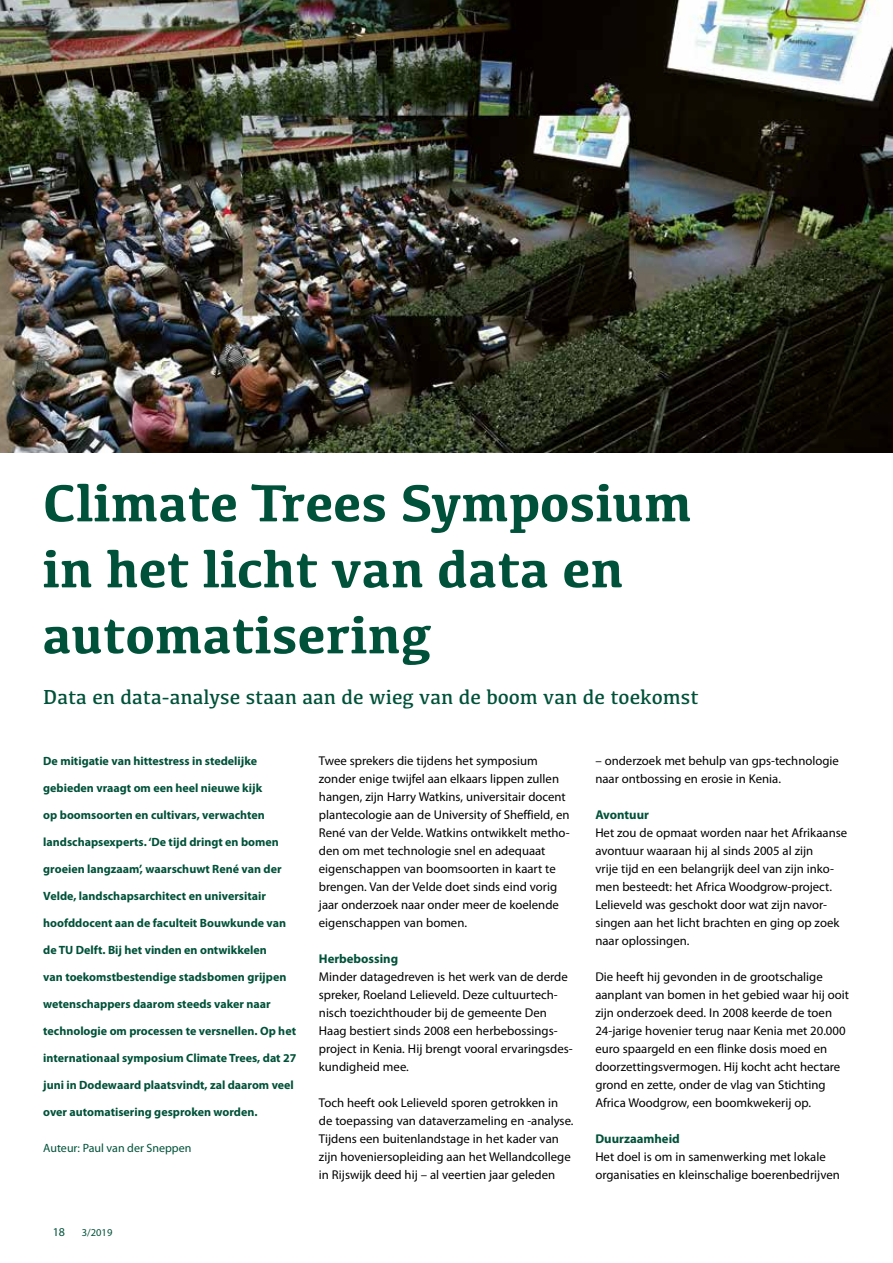
<style>
.page{position:relative;width:893px;height:1263px;background:#fff}
.page>*{position:absolute;margin:0;border:0;box-sizing:border-box;transform-origin:0 0}
.t1{font:700 54px/66px "Kefa";color:#005139}
.t2{font:21px "Kefa";color:#005139}
.t3{font:12.75px/18px "Myriad Pro";color:#000}
.t4{font:700 12.75px "Myriad Pro";color:#005139}
.t5{font:700 12px "Myriad Pro";color:#005139}
.t6{font:12px "Myriad Pro";color:#005139}
.t7{font:10.5px "Myriad Pro";color:#005139}
</style>
<div class="page">
<img style="left:0;top:0;width:893px;height:452px">
<h1 class="t1" style="left:43px;top:467px;width:651px">Climate Trees Symposium in het licht van data en automatisering</h1>
<h2 class="t2" style="left:43px;top:684px;width:657px">Data en data-analyse staan aan de wieg van de boom van de toekomst</h2>
<p class="t5" style="left:43px;top:753px;width:215px">De mitigatie van hittestress in stedelijke</p>
<p class="t5" style="left:43px;top:780px;width:220px">gebieden vraagt om een heel nieuwe kijk</p>
<p class="t5" style="left:43px;top:807px;width:223px">op boomsoorten en cultivars, verwachten</p>
<p class="t5" style="left:43px;top:834px;width:237px">landschapsexperts. ‘De tijd dringt en bomen</p>
<p class="t5" style="left:43px;top:861px;width:240px">groeien langzaam’, waarschuwt René van der</p>
<p class="t5" style="left:43px;top:888px;width:224px">Velde, landschapsarchitect en universitair</p>
<p class="t5" style="left:43px;top:915px;width:244px">hoofddocent aan de faculteit Bouwkunde van</p>
<p class="t5" style="left:43px;top:942px;width:225px">de TU Delft. Bij het vinden en ontwikkelen</p>
<p class="t5" style="left:43px;top:969px;width:245px">van toekomstbestendige stadsbomen grijpen</p>
<p class="t5" style="left:43px;top:996px;width:229px">wetenschappers daarom steeds vaker naar</p>
<p class="t5" style="left:43px;top:1023px;width:254px">technologie om processen te versnellen. Op het</p>
<p class="t5" style="left:43px;top:1050px;width:255px">internationaal symposium Climate Trees, dat 27</p>
<p class="t5" style="left:43px;top:1077px;width:252px">juni in Dodewaard plaatsvindt, zal daarom veel</p>
<p class="t5" style="left:43px;top:1104px;width:216px">over automatisering gesproken worden.</p>
<p class="t6" style="left:43px;top:1141px;width:150px">Auteur: Paul van der Sneppen</p>
<p class="t6" style="left:53px;top:1224px;width:14px">18</p>
<p class="t7" style="left:82px;top:1226px;width:32px">3/2019</p>
<p class="t3" style="left:319px;top:752px;width:252px">Twee sprekers die tijdens het symposium zonder enige twijfel aan elkaars lippen zullen hangen, zijn Harry Watkins, universitair docent plantecologie aan de University of Sheffield, en René van der Velde. Watkins ontwikkelt metho&shy;den om met technologie snel en adequaat eigenschappen van boomsoorten in kaart te brengen. Van der Velde doet sinds eind vorig jaar onderzoek naar onder meer de koelende eigenschappen van bomen.</p>
<p class="t4" style="left:319px;top:950px;width:81px">Herbebossing</p>
<p class="t3" style="left:319px;top:968px;width:255px">Minder datagedreven is het werk van de derde spreker, Roeland Lelieveld. Deze cultuurtech&shy;nisch toezichthouder bij de gemeente Den Haag bestiert sinds 2008 een herbebossings&shy;project in Kenia. Hij brengt vooral ervaringsdes&shy;kundigheid mee.</p>
<p class="t3" style="left:319px;top:1094px;width:256px">Toch heeft ook Lelieveld sporen getrokken in de toepassing van dataverzameling en -analyse.<br>Tijdens een buitenlandstage in het kader van zijn hoveniersopleiding aan het Wellandcollege in Rijswijk deed hij – al veertien jaar geleden</p>
<p class="t3" style="left:595px;top:752px;width:245px">– onderzoek met behulp van gps-technologie naar ontbossing en erosie in Kenia.</p>
<p class="t4" style="left:595px;top:806px;width:55px">Avontuur</p>
<p class="t3" style="left:595px;top:824px;width:253px">Het zou de opmaat worden naar het Afrikaanse avontuur waaraan hij al sinds 2005 al zijn<br>vrije tijd en een belangrijk deel van zijn inko&shy;men besteedt: het Africa Woodgrow-project.<br>Lelieveld was geschokt door wat zijn navor&shy;singen aan het licht brachten en ging op zoek naar oplossingen.</p>
<p class="t3" style="left:595px;top:968px;width:255px">Die heeft hij gevonden in de grootschalige aanplant van bomen in het gebied waar hij ooit zijn onderzoek deed. In 2008 keerde de toen 24-jarige hovenier terug naar Kenia met 20.000 euro spaargeld en een flinke dosis moed en doorzettingsvermogen. Hij kocht acht hectare grond en zette, onder de vlag van Stichting Africa Woodgrow, een boomkwekerij op.</p>
<p class="t4" style="left:595px;top:1131px;width:86px">Duurzaamheid</p>
<p class="t3" style="left:595px;top:1148px;width:246px">Het doel is om in samenwerking met lokale organisaties en kleinschalige boerenbedrijven</p>
</div>
